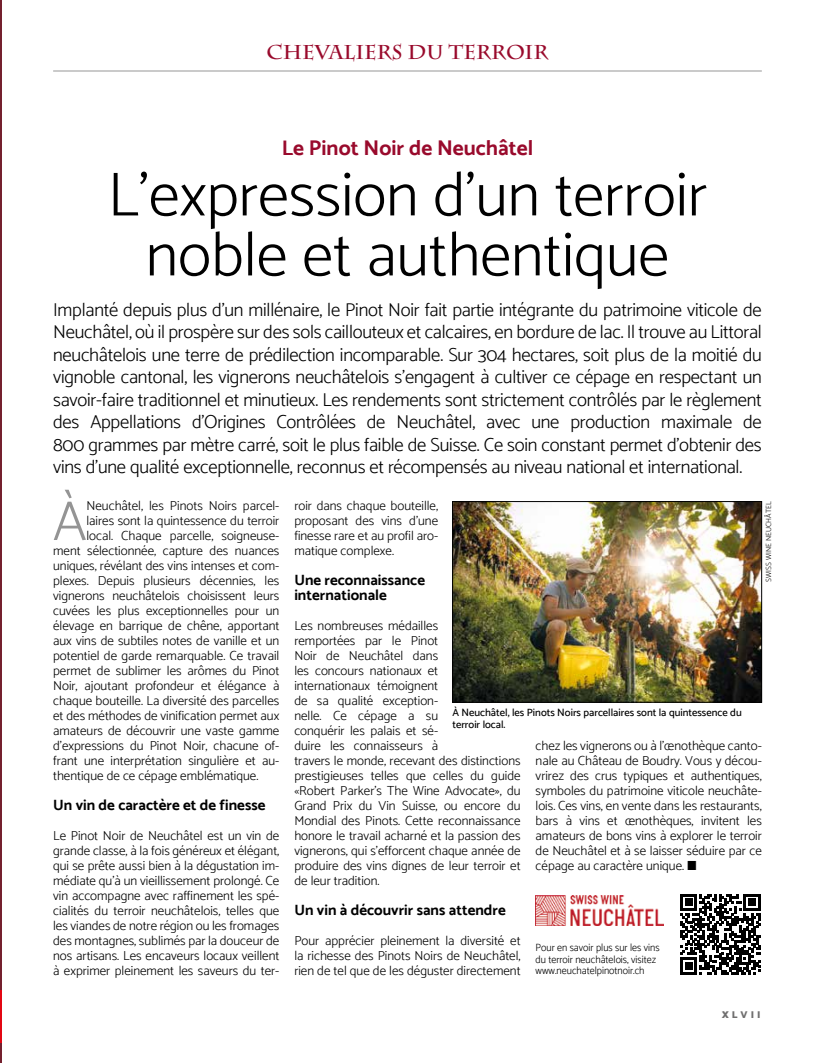
<style>
.page{position:relative;width:815px;height:1063px;background:#fff}
.page>*{position:absolute;margin:0;border:0;box-sizing:border-box;transform-origin:0 0}
.t1{font:300 62.5px/60px "Catamaran";color:#000;text-align:center}
.t2{font:300 56.38px "Catamaran";color:#949494}
.t3{font:700 21.25px "Catamaran";color:#990a2c}
.t4{font:700 20px "Charlemagne Std";color:#990a2c}
.t5{font:300 18.75px/22.5px "Catamaran";letter-spacing:-.01em;color:#000;text-align:justify}
.t6{font:700 15px/15px "Catamaran";color:#000}
.t7{font:300 13.12px/15px "Catamaran";color:#000;text-align:justify}
.t8{font:300 10.62px/11.9px "Catamaran";color:#000;scale:.95 1}
.t9{font:500 10.62px/11.9px "Catamaran";color:#000}
.t10{font:900 10px "Catamaran";letter-spacing:.3em;color:#706f6f}
.t11{font:300 7.5px "Catamaran";letter-spacing:.01em;color:#000}
</style>
<div class="page">
<hr style="left:53px;top:71px;width:709px;height:1px;background:#979696">
<img style="left:454px;top:503px;width:306px;height:197px">
<div style="left:452px;top:501px;width:310px;height:201px;border:1px solid #000"></div>
<svg style="left:680px;top:894px;width:81px;height:81px"></svg>
<img style="left:536px;top:895px;width:127px;height:31px">
<hr style="left:0;top:0;width:2px;height:1063px;background:#74202e">
<hr style="left:0;top:990px;width:2px;height:53px;background:#e30613">
<h3 class="t4" style="left:267px;top:41px;width:283px">CHEVALIERS DU TERROIR</h3>
<h3 class="t3" style="left:282px;top:136px;width:253px">Le Pinot Noir de Neuchâtel</h3>
<h1 class="t1" style="left:108px;top:164px;width:601px">L’expression d’un terroir noble et authentique</h1>
<p class="t5" style="left:53px;top:298px;width:710px">Implanté depuis plus d’un millénaire, le Pinot Noir fait partie intégrante du patrimoine viticole de Neuchâtel, où il prospère sur des sols caillouteux et calcaires, en bordure de lac. Il trouve au Littoral neuchâtelois une terre de prédilection incomparable. Sur 304 hectares, soit plus de la moitié du vignoble cantonal, les vignerons neuchâtelois s’engagent à cultiver ce cépage en respectant un savoir-faire traditionnel et minutieux. Les rendements sont strictement contrôlés par le règlement des Appellations d’Origines Contrôlées de Neuchâtel, avec une production maximale de 800 grammes par mètre carré, soit le plus faible de Suisse. Ce soin constant permet d’obtenir des vins d’une qualité exceptionnelle, reconnus et récompensés au niveau national et international.</p>
<h2 class="t2" style="left:53px;top:488px;width:35px">À</h2>
<p class="t7" style="left:87px;top:498px;width:194px">Neuchâtel, les Pinots Noirs parcel-</p>
<p class="t7" style="left:87px;top:513px;width:194px">laires sont la quintessence du terroir</p>
<p class="t7" style="left:87px;top:528px;width:194px">local. Chaque parcelle, soigneuse-</p>
<p class="t7" style="left:53px;top:543px;width:228px">ment sélectionnée, capture des nuances</p>
<p class="t7" style="left:53px;top:558px;width:228px">uniques, révélant des vins intenses et com-</p>
<p class="t7" style="left:53px;top:573px;width:228px">plexes. Depuis plusieurs décennies, les</p>
<p class="t7" style="left:53px;top:588px;width:228px">vignerons neuchâtelois choisissent leurs</p>
<p class="t7" style="left:53px;top:603px;width:228px">cuvées les plus exceptionnelles pour un</p>
<p class="t7" style="left:53px;top:618px;width:228px">élevage en barrique de chêne, apportant</p>
<p class="t7" style="left:53px;top:633px;width:228px">aux vins de subtiles notes de vanille et un</p>
<p class="t7" style="left:53px;top:648px;width:228px">potentiel de garde remarquable. Ce travail</p>
<p class="t7" style="left:53px;top:663px;width:228px">permet de sublimer les arômes du Pinot</p>
<p class="t7" style="left:53px;top:678px;width:228px">Noir, ajoutant profondeur et élégance à</p>
<p class="t7" style="left:53px;top:693px;width:228px">chaque bouteille. La diversité des parcelles</p>
<p class="t7" style="left:53px;top:708px;width:228px">et des méthodes de vinification permet aux</p>
<p class="t7" style="left:53px;top:723px;width:228px">amateurs de découvrir une vaste gamme</p>
<p class="t7" style="left:53px;top:738px;width:228px">d’expressions du Pinot Noir, chacune of-</p>
<p class="t7" style="left:53px;top:753px;width:228px">frant une interprétation singulière et au-</p>
<p class="t7" style="left:53px;top:768px;width:207px">thentique de ce cépage emblématique.</p>
<p class="t6" style="left:53px;top:797px;width:214px">Un vin de caractère et de finesse</p>
<p class="t7" style="left:53px;top:828px;width:228px">Le Pinot Noir de Neuchâtel est un vin de grande classe, à la fois généreux et élégant, qui se prête aussi bien à la dégustation im&shy;médiate qu’à un vieillissement prolongé. Ce vin accompagne avec raffinement les spé&shy;cialités du terroir neuchâtelois, telles que les viandes de notre région ou les fromages des montagnes, sublimés par la douceur de nos artisans. Les encaveurs locaux veillent à exprimer pleinement les saveurs du ter-</p>
<p class="t7" style="left:294px;top:498px;width:145px">roir dans chaque bouteille, proposant des vins d’une finesse rare et au profil aro&shy;matique complexe.</p>
<p class="t6" style="left:294px;top:572px;width:132px">Une reconnaissance internationale</p>
<p class="t7" style="left:294px;top:618px;width:228px;text-align:left">Les nombreuses médailles<br>remportées par le Pinot<br>Noir de Neuchâtel dans<br>les concours nationaux et<br>internationaux témoignent<br>de sa qualité exception-<br>nelle. Ce cépage a su<br>conquérir les palais et sé-<br>duire les connaisseurs à<br>travers le monde, recevant des distinctions prestigieuses telles que celles du guide «Robert Parker’s The Wine Advocate», du<br>Grand Prix du Vin Suisse, ou encore du<br>Mondial des Pinots. Cette reconnaissance honore le travail acharné et la passion des vignerons, qui s’efforcent chaque année de produire des vins dignes de leur terroir et de leur tradition.</p>
<p class="t6" style="left:294px;top:902px;width:213px">Un vin à découvrir sans attendre</p>
<p class="t7" style="left:294px;top:933px;width:228px">Pour apprécier pleinement la diversité et la richesse des Pinots Noirs de Neuchâtel, rien de tel que de les déguster directement</p>
<p class="t11" style="left:764px;top:582px;width:82px;rotate:-90deg">SWISS WINE NEUCHÂTEL</p>
<p class="t9" style="left:452px;top:706px;width:291px">À Neuchâtel, les Pinots Noirs parcellaires sont la quintessence du terroir local.</p>
<p class="t7" style="left:536px;top:738px;width:228px">chez les vignerons ou à l’œnothèque canto&shy;nale au Château de Boudry. Vous y décou&shy;vrirez des crus typiques et authentiques, symboles du patrimoine viticole neuchâte&shy;lois. Ces vins, en vente dans les restaurants, bars à vins et œnothèques, invitent les amateurs de bons vins à explorer le terroir de Neuchâtel et à se laisser séduire par ce cépage au caractère unique. ■</p>
<p class="t8" style="left:536px;top:941px;width:132px">Pour en savoir plus sur les vins du terroir neuchâtelois, visitez www.neuchatelpinotnoir.ch</p>
<p class="t10" style="left:722px;top:1009px;width:40px">XLVII</p>
</div>
